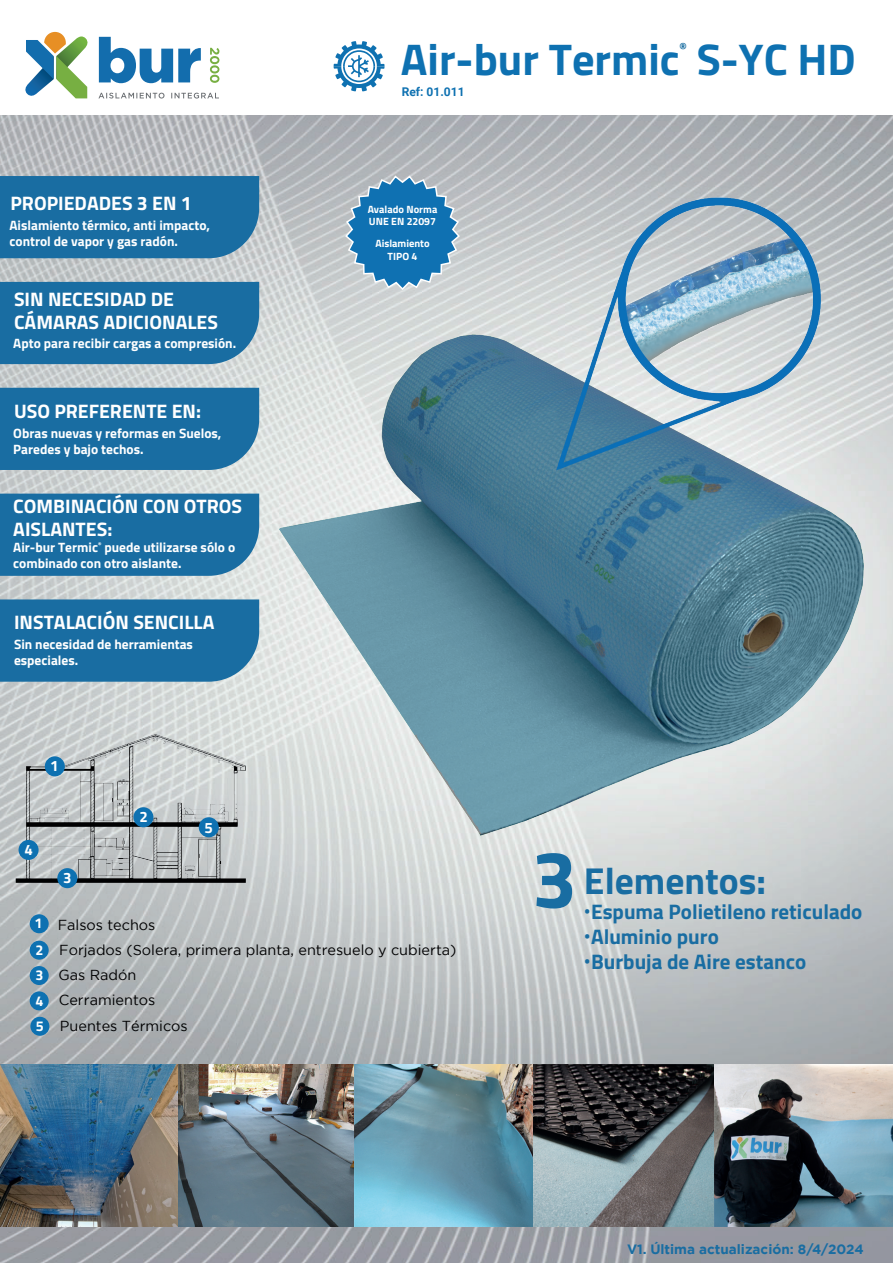
<style>
.page{position:relative;width:893px;height:1263px;background:#fff}
.page>*{position:absolute;margin:0;border:0;box-sizing:border-box;transform-origin:0 0}
.t1{font:700 81px "Titillium Web";color:#196da2}
.t2{font:700 44.4px "Titillium Web";color:#0e71b1}
.t3{font:700 37.5px "Titillium Web";color:#196da2}
.t4{font:700 21px "Titillium Web";color:#196da2}
.t5{font:700 19.5px/23.4px "Titillium Web";color:#fff}
.t6{font:700 15px "Titillium Web";color:#fff}
.t7{font:14.4px/25.2px "Gotham";color:#000001}
.t8{font:700 14.25px/26.8px "Titillium Web";color:#fff}
.t9{font:700 13.5px/16.2px "Titillium Web";color:#fff}
.t10{font:700 13.5px "Gotham";color:#196da2}
.t11{font:700 12px "Roboto";color:#0e71b1}
.t12{font:700 11.4px "Titillium Web";color:#186da0}
.t13{font:700 10.5px/12.6px "Titillium Web";color:#fff}
.t14{font:700 5.25px "Titillium Web";color:#fff}
.s1{font-family:"Roboto";font-weight:400}
</style>
<div class="page">
<img style="left:0;top:115px;width:893px;height:1148px">
<svg style="left:99px;top:37px;width:102px;height:46px"></svg>
<svg style="left:98px;top:93px;width:121px;height:6px"></svg>
<svg style="left:210px;top:48px;width:9px;height:35px"></svg>
<svg style="left:26px;top:32px;width:61px;height:66px"></svg>
<svg style="left:334px;top:41px;width:50px;height:50px"></svg>
<div style="left:0;top:176px;width:211px;height:82px;background:#196da2"></div>
<div style="left:0;top:282px;width:211px;height:82px;background:#196da2"></div>
<div style="left:0;top:388px;width:211px;height:82px;background:#196da2"></div>
<div style="left:0;top:599px;width:211px;height:83px;background:#196da2"></div>
<img style="left:11px;top:728px;width:241px;height:166px">
<div style="left:45px;top:756px;width:20px;height:20px;background:#0e71b1;border-radius:50%"></div>
<div style="left:133px;top:807px;width:20px;height:20px;background:#0e71b1;border-radius:50%"></div>
<div style="left:199px;top:817px;width:20px;height:20px;background:#0e71b1;border-radius:50%"></div>
<div style="left:19px;top:840px;width:20px;height:20px;background:#0e71b1;border-radius:50%"></div>
<div style="left:57px;top:868px;width:20px;height:20px;background:#0e71b1;border-radius:50%"></div>
<div style="left:30px;top:914px;width:19px;height:19px;background:#0e71b1;border-radius:50%"></div>
<div style="left:30px;top:941px;width:19px;height:19px;background:#0e71b1;border-radius:50%"></div>
<div style="left:30px;top:1017px;width:19px;height:19px;background:#0e71b1;border-radius:50%"></div>
<div style="left:30px;top:991px;width:19px;height:19px;background:#0e71b1;border-radius:50%"></div>
<div style="left:30px;top:966px;width:19px;height:19px;background:#0e71b1;border-radius:50%"></div>
<div style="left:0;top:494px;width:211px;height:82px;background:#196da2"></div>
<img style="left:211px;top:176px;width:668px;height:670px">
<img style="left:0;top:1065px;width:893px;height:161px">
<svg style="left:344px;top:174px;width:117px;height:117px;background:#5593bd"></svg>
<p class="t12" style="left:680px;top:38px;width:9px">®</p>
<h2 class="t2" style="left:401px;top:26px;width:456px">Air-bur Termic S-YC HD</h2>
<h3 class="t5" style="left:11px;top:191px;width:183px">PROPIEDADES 3 EN 1</h3>
<p class="t9" style="left:10px;top:216px;width:202px">Aislamiento térmico, anti impacto, control de vapor y gas radón.</p>
<h3 class="t5" style="left:14px;top:286px;width:206px">SIN NECESIDAD DE<br>CÁMARAS ADICIONALES</h3>
<p class="t9" style="left:13px;top:335px;width:224px">Apto para recibir cargas a compresión.</p>
<h3 class="t5" style="left:14px;top:399px;width:188px">USO PREFERENTE EN:</h3>
<p class="t9" style="left:13px;top:425px;width:210px">Obras nuevas y reformas en Suelos,<br>Paredes y bajo techos.</p>
<h3 class="t5" style="left:13px;top:493px;width:230px">COMBINACIÓN CON OTROS<br>AISLANTES:</h3>
<p class="t9" style="left:13px;top:539px;width:223px;text-indent:91px">puede utilizarse sólo o combinado con otro aislante.</p>
<p class="t9" style="left:13px;top:539px;width:86px">Air-bur Termic</p>
<p class="t14" style="left:98px;top:540px;width:5px">®</p>
<h3 class="t5" style="left:14px;top:610px;width:202px">INSTALACIÓN SENCILLA</h3>
<p class="t9" style="left:14px;top:635px;width:180px">Sin necesidad de herramientas especiales.</p>
<p class="t6" style="left:50px;top:754px;width:10px">1</p>
<p class="t6" style="left:24px;top:838px;width:10px">4</p>
<p class="t6" style="left:63px;top:866px;width:10px">3</p>
<p class="t6" style="left:139px;top:805px;width:10px">2</p>
<p class="t6" style="left:204px;top:816px;width:10px">5</p>
<p class="t11" style="left:402px;top:83px;width:64px">Ref: 01.011</p>
<p class="t13" style="left:368px;top:202px;width:71px">Avalado Norma<br>UNE EN 22097</p>
<p class="t13" style="left:375px;top:237px;width:56px;text-align:center">Aislamiento<br>TIPO 4</p>
<p class="t8" style="left:35px;top:909px;width:10px">1<br>2</p>
<p class="t8" style="left:35px;top:961px;width:9px">3</p>
<p class="t8" style="left:35px;top:986px;width:9px">4</p>
<p class="t8" style="left:36px;top:1012px;width:9px">5</p>
<p class="t7" style="left:58px;top:912px;width:400px">Falsos techos<br>Forjados (Solera, primera planta, entresuelo y cubierta)<br>Gas Radón<br>Cerramientos<br>Puentes Térmicos</p>
<h1 class="t1" style="left:532px;top:817px;width:47px">3</h1>
<h3 class="t3" style="left:584px;top:852px;width:184px">Elementos:</h3>
<h3 class="t4" style="left:584px;top:895px;width:280px"><span class="s1">•</span>Espuma Polietileno reticulado</h3>
<h3 class="t4" style="left:584px;top:920px;width:136px"><span class="s1">•</span>Aluminio puro</h3>
<h3 class="t4" style="left:584px;top:946px;width:224px"><span class="s1">•</span>Burbuja de Aire estanco</h3>
<p class="t10" style="left:627px;top:1240px;width:238px">V1. Última actualización: 8/4/2024</p>
</div>
